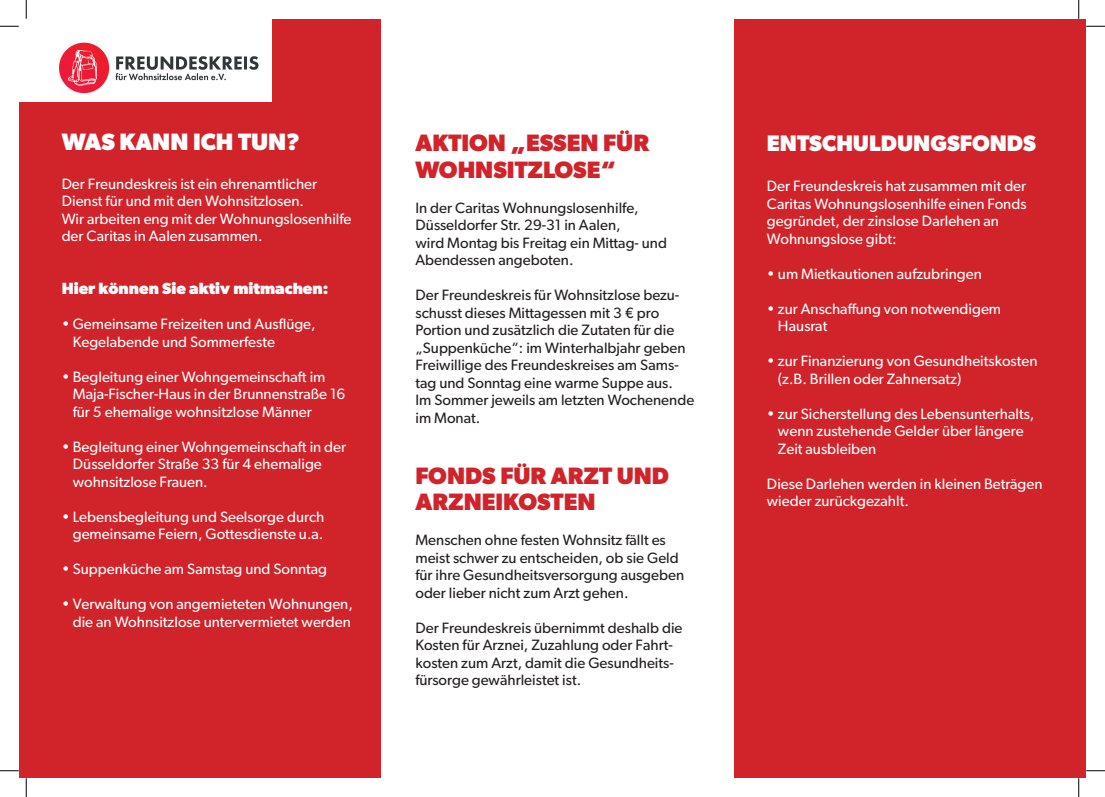
<style>
.page{position:relative;width:1105px;height:797px;background:#fff}
.page>*{position:absolute;margin:0;border:0;box-sizing:border-box;transform-origin:0 0}
.t1{font:700 23.75px/26.2px "Gibson";color:#d1232a}
.t2{font:700 23.75px "Gibson";color:#fff}
.t3{font:700 22.5px "Gibson";color:#fff}
.t4{font:700 16.25px "Gibson";color:#fff}
.t5{font:15px/17.5px "Gibson";color:#fff}
.t6{font:15px/17.5px "Gibson";color:#231f20}
</style>
<div class="page">
<div style="left:19px;top:19px;width:362px;height:758px;background:#d1232a"></div>
<div style="left:735px;top:19px;width:351px;height:758px;background:#d1232a"></div>
<div style="left:19px;top:19px;width:252px;height:82px;background:#fff"></div>
<img style="left:59px;top:42px;width:200px;height:52px">
<svg style="left:0;top:25px;width:19px;height:2px"></svg>
<svg style="left:1086px;top:25px;width:19px;height:2px"></svg>
<svg style="left:0;top:770px;width:19px;height:1px"></svg>
<svg style="left:1086px;top:770px;width:19px;height:1px"></svg>
<svg style="left:25px;top:0;width:2px;height:19px"></svg>
<svg style="left:25px;top:778px;width:2px;height:19px"></svg>
<svg style="left:1078px;top:0;width:1px;height:19px"></svg>
<svg style="left:1078px;top:778px;width:1px;height:19px"></svg>
<h1 class="t2" style="left:62px;top:127px;width:240px">WAS KANN ICH TUN?</h1>
<p class="t5" style="left:62px;top:175px;width:291px">Der Freundeskreis ist ein ehrenamtlicher Dienst für und mit den Wohnsitzlosen.<br>Wir arbeiten eng mit der Wohnungslosenhilfe der Caritas in Aalen zusammen.</p>
<p class="t4" style="left:62px;top:279px;width:268px">Hier können Sie aktiv mitmachen:</p>
<p class="t5" style="left:73px;top:315px;width:244px;text-indent:-11px">• Gemeinsame Freizeiten und Ausflüge,<br>Kegelabende und Sommerfeste</p>
<p class="t5" style="left:73px;top:367px;width:274px;text-indent:-11px">• Begleitung einer Wohngemeinschaft im<br>Maja-Fischer-Haus in der Brunnenstraße 16 für 5 ehemalige wohnsitzlose Männer</p>
<p class="t5" style="left:73px;top:437px;width:275px;text-indent:-11px">• Begleitung einer Wohngemeinschaft in der<br>Düsseldorfer Straße 33 für 4 ehemalige wohnsitzlose Frauen.</p>
<p class="t5" style="left:62px;top:507px;width:264px;text-align:right">• Lebensbegleitung und Seelsorge durch gemeinsame Feiern, Gottesdienste u.a.</p>
<p class="t5" style="left:62px;top:560px;width:267px">• Suppenküche am Samstag und Sonntag</p>
<p class="t5" style="left:62px;top:595px;width:293px;text-align:right">• Verwaltung von angemieteten Wohnungen, die an Wohnsitzlose untervermietet werden</p>
<h1 class="t1" style="left:415px;top:129px;width:235px">AKTION „ESSEN FÜR</h1>
<h2 class="t3" style="left:767px;top:130px;width:271px">ENTSCHULDUNGSFONDS</h2>
<h1 class="t1" style="left:415px;top:156px;width:202px">WOHNSITZLOSE“</h1>
<p class="t6" style="left:415px;top:198px;width:253px">In der Caritas Wohnungslosenhilfe, Düsseldorfer Str. 29-31 in Aalen,<br>wird Montag bis Freitag ein Mittag- und Abendessen angeboten.</p>
<p class="t6" style="left:415px;top:286px;width:280px">Der Freundeskreis für Wohnsitzlose bezu&shy;schusst dieses Mittagessen mit 3 € pro Portion und zusätzlich die Zutaten für die „Suppenküche“: im Winterhalbjahr geben Freiwillige des Freundeskreises am Sams&shy;tag und Sonntag eine warme Suppe aus.<br>Im Sommer jeweils am letzten Wochenende im Monat.</p>
<p class="t5" style="left:767px;top:177px;width:261px">Der Freundeskreis hat zusammen mit der Caritas Wohnungslosenhilfe einen Fonds gegründet, der zinslose Darlehen an Wohnungslose gibt:</p>
<p class="t5" style="left:767px;top:265px;width:216px">• um Mietkautionen aufzubringen</p>
<p class="t5" style="left:778px;top:300px;width:225px;text-indent:-11px">• zur Anschaffung von notwendigem<br>Hausrat</p>
<p class="t5" style="left:778px;top:352px;width:261px;text-indent:-11px">• zur Finanzierung von Gesundheitskosten (z.B. Brillen oder Zahnersatz)</p>
<p class="t5" style="left:778px;top:405px;width:258px;text-indent:-11px">• zur Sicherstellung des Lebensunterhalts, wenn zustehende Gelder über längere<br>Zeit ausbleiben</p>
<p class="t5" style="left:767px;top:475px;width:277px">Diese Darlehen werden in kleinen Beträgen wieder zurückgezahlt.</p>
<h1 class="t1" style="left:415px;top:462px;width:255px">FONDS FÜR ARZT UND<br>ARZNEIKOSTEN</h1>
<p class="t6" style="left:415px;top:531px;width:270px">Menschen ohne festen Wohnsitz fällt es meist schwer zu entscheiden, ob sie Geld für ihre Gesundheitsversorgung ausgeben oder lieber nicht zum Arzt gehen.</p>
<p class="t6" style="left:415px;top:618px;width:269px">Der Freundeskreis übernimmt deshalb die Kosten für Arznei, Zuzahlung oder Fahrt&shy;kosten zum Arzt, damit die Gesundheits&shy;fürsorge gewährleistet ist.</p>
</div>
